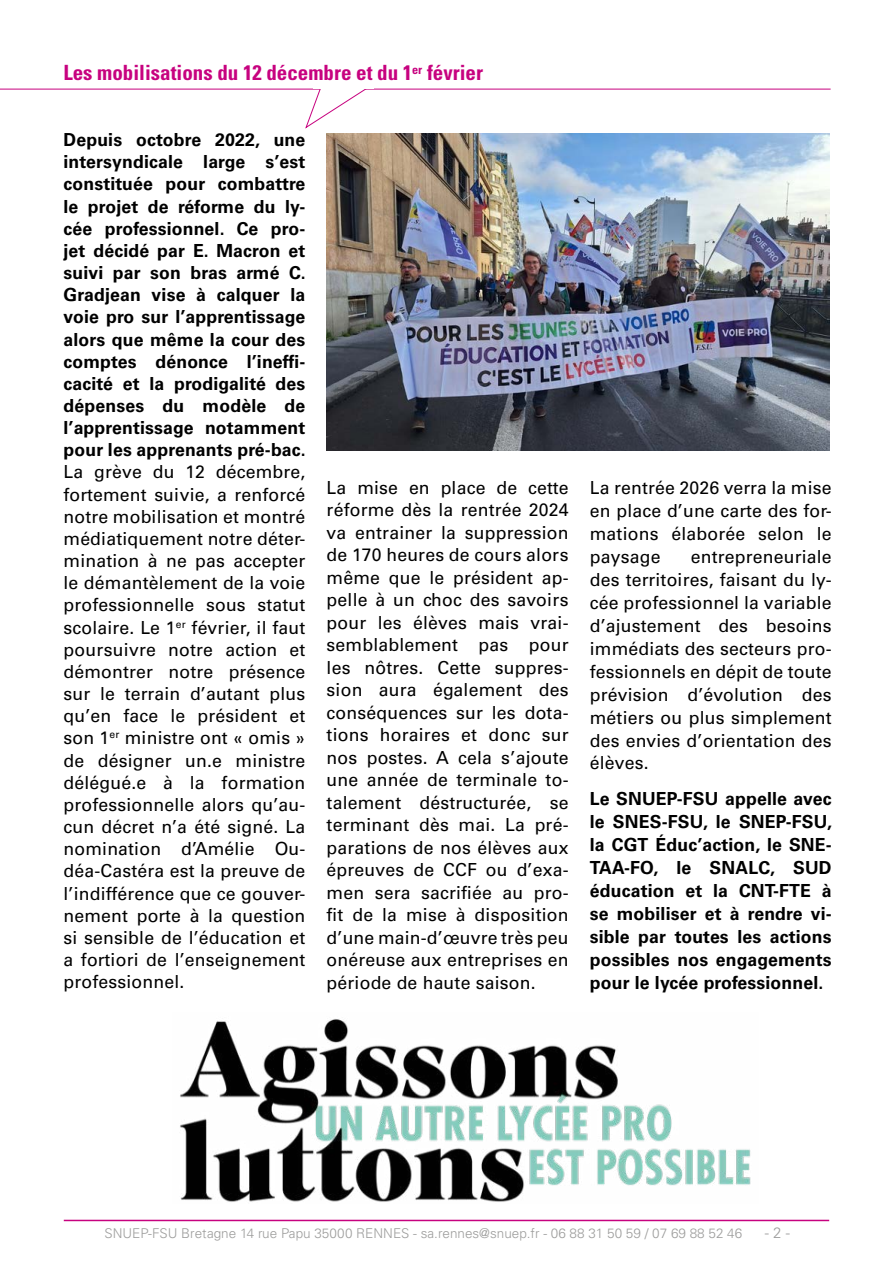
<style>
.page{position:relative;width:893px;height:1263px;background:#fff}
.page>*{position:absolute;margin:0;border:0;box-sizing:border-box;transform-origin:0 0}
.t1{font:700 condensed 21px "Univers LT Std";color:#c7027f}
.t2{font:18px/22.2px "Univers LT Std";letter-spacing:.01em;color:#000;text-align:justify}
.t3{font:700 18px/22.2px "Univers LT Std";letter-spacing:.01em;color:#000;text-align:justify}
.t4{font:300 15px "Univers LT Std";color:#9d9d9c}
.t5{font:300 13.5px "Univers LT Std";color:#9d9d9c}
</style>
<div class="page">
<hr style="left:64px;top:1220px;width:765px;height:1px;background:#c7027f">
<hr style="left:0;top:89px;width:831px;height:1px;background:#c7027f">
<svg style="left:304px;top:88px;width:68px;height:41px"></svg>
<div style="left:313px;top:81px;width:60px;height:8px;background:#fff"></div>
<img style="left:180px;top:1019px;width:571px;height:183px">
<img style="left:326px;top:134px;width:503px;height:317px">
<p class="t1" style="left:63px;top:60px;width:421px">Les mobilisations du 12 décembre et du 1<sup>er</sup> février</p>
<p class="t3" style="left:64px;top:129px;width:244px">Depuis octobre 2022, une intersyndicale large s’est constituée pour combattre le projet de réforme du ly&shy;cée professionnel. Ce pro&shy;jet décidé par E. Macron et suivi par son bras armé C.<br>Gradjean vise à calquer la voie pro sur l’apprentissage alors que même la cour des comptes dénonce l’ineffi&shy;cacité et la prodigalité des dépenses du modèle de l’apprentissage notamment pour les apprenants pré-bac.</p>
<p class="t2" style="left:64px;top:461px;width:243px">La grève du 12 décembre, fortement suivie, a renforcé notre mobilisation et montré médiatiquement notre déter&shy;mination à ne pas accepter le démantèlement de la voie professionnelle sous statut scolaire. Le 1<sup>er</sup> février, il faut poursuivre notre action et démontrer notre présence sur le terrain d’autant plus qu’en face le président et son 1<sup>er</sup> ministre ont « omis » de désigner un.e ministre délégué.e à la formation professionnelle alors qu’au&shy;cun décret n’a été signé. La nomination d’Amélie Ou&shy;déa-Castéra est la preuve de l’indifférence que ce gouver&shy;nement porte à la question si sensible de l’éducation et a fortiori de l’enseignement professionnel.</p>
<p class="t2" style="left:327px;top:476px;width:243px">La mise en place de cette réforme dès la rentrée 2024 va entrainer la suppression de 170 heures de cours alors même que le président ap&shy;pelle à un choc des savoirs pour les élèves mais vrai&shy;semblablement pas pour les nôtres. Cette suppres&shy;sion aura également des conséquences sur les dota&shy;tions horaires et donc sur nos postes. A cela s’ajoute une année de terminale to&shy;talement déstructurée, se terminant dès mai. La pré&shy;parations de nos élèves aux épreuves de CCF ou d’exa&shy;men sera sacrifiée au pro&shy;fit de la mise à disposition d’une main-d’œuvre très peu onéreuse aux entreprises en période de haute saison.</p>
<p class="t2" style="left:590px;top:476px;width:243px;line-height:23px">La rentrée 2026 verra la mise en place d’une carte des for&shy;mations élaborée selon le paysage</p>
<p class="t2" style="left:590px;top:545px;width:243px;line-height:23px;text-indent:101px">entrepreneuriale des territoires, faisant du ly&shy;cée professionnel la variable d’ajustement des besoins immédiats des secteurs pro&shy;fessionnels en dépit de toute prévision d’évolution des métiers ou plus simplement des envies d’orientation des élèves.</p>
<p class="t3" style="left:590px;top:787px;width:244px;line-height:23px">Le SNUEP-FSU appelle avec le SNES-FSU, le SNEP-FSU, la CGT Éduc’action, le SNE-TAA-FO, le SNALC, SUD éducation et la CNT-FTE à se mobiliser et à rendre vi&shy;sible par toutes les actions possibles nos engagements pour le lycée professionnel.</p>
<p class="t5" style="left:105px;top:1225px;width:639px">SNUEP-FSU Bretagne 14 rue Papu 35000 RENNES - sa.rennes@snuep.fr - 06 88 31 50 59 / 07 69 88 52 46</p>
<p class="t4" style="left:765px;top:1223px;width:27px">- 2 -</p>
</div>
